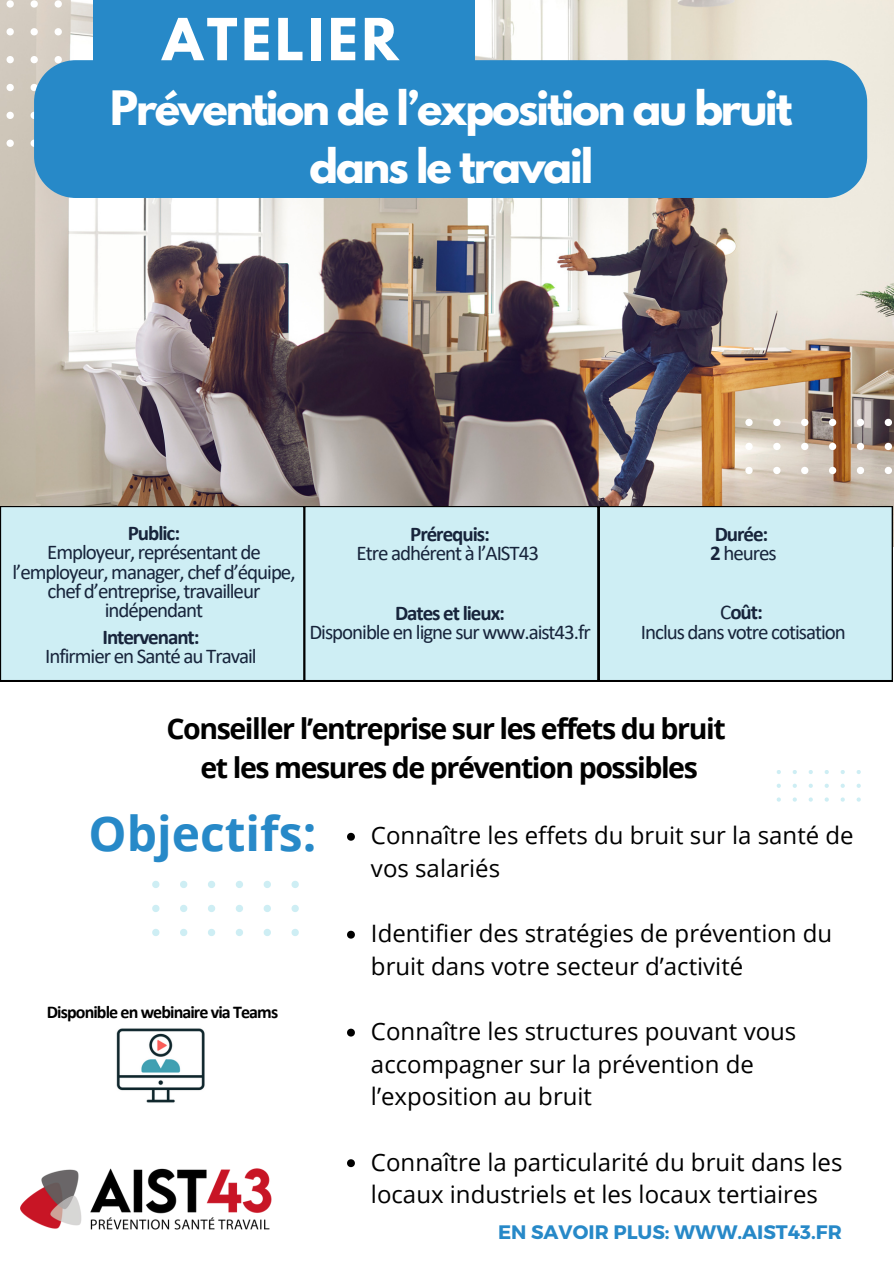
<style>
.page{position:relative;width:894px;height:1264px;background:#fff}
.page>*{position:absolute;margin:0;border:0;box-sizing:border-box;transform-origin:0 0}
.t1{font:700 51.3px "League Spartan";letter-spacing:.075em;color:#fff}
.t2{font:700 48px "Open Sans";color:#2789c8}
.t3{font:700 42px/58.5px "League Spartan";letter-spacing:-.05em;color:#fff;text-align:center}
.t4{font:700 28.5px/39.3px "Open Sans";letter-spacing:-.05em;color:#000;text-align:center}
.t5{font:24px/32.7px "Open Sans";color:#000}
.t6{font:21px/19.2px "Calibri";letter-spacing:-.05em;color:#17243b;text-align:center}
.t7{font:700 21px "Calibri";letter-spacing:-.05em;color:#17243b}
.t8{font:700 19.5px "Montserrat";color:#2789c8}
.t9{font:700 18px "Calibri";letter-spacing:-.05em;color:#000}
.s1{font-weight:700}
.s2{font-weight:400}
</style>
<div class="page">
<img style="left:0;top:0;width:893px;height:546px">
<div style="left:598px;top:506px;width:294px;height:175px;background:#ceeef4"></div>
<div style="left:304px;top:506px;width:294px;height:175px;background:#ceeef4"></div>
<div style="left:0;top:506px;width:304px;height:175px;background:#ceeef4"></div>
<div style="left:93px;top:0;width:381px;height:73px;background:#2789c8"></div>
<svg style="left:291px;top:929px;width:8px;height:7px"></svg>
<svg style="left:263px;top:929px;width:8px;height:7px"></svg>
<svg style="left:236px;top:929px;width:7px;height:7px"></svg>
<svg style="left:208px;top:929px;width:7px;height:7px"></svg>
<svg style="left:180px;top:929px;width:7px;height:7px"></svg>
<svg style="left:152px;top:929px;width:7px;height:7px"></svg>
<svg style="left:291px;top:905px;width:8px;height:7px"></svg>
<svg style="left:263px;top:905px;width:8px;height:7px"></svg>
<svg style="left:236px;top:905px;width:7px;height:7px"></svg>
<svg style="left:208px;top:905px;width:7px;height:7px"></svg>
<svg style="left:180px;top:905px;width:7px;height:7px"></svg>
<svg style="left:152px;top:905px;width:7px;height:7px"></svg>
<svg style="left:291px;top:881px;width:8px;height:7px"></svg>
<svg style="left:263px;top:881px;width:8px;height:7px"></svg>
<svg style="left:236px;top:881px;width:7px;height:7px"></svg>
<svg style="left:208px;top:881px;width:7px;height:7px"></svg>
<svg style="left:180px;top:881px;width:7px;height:7px"></svg>
<svg style="left:152px;top:881px;width:7px;height:7px"></svg>
<svg style="left:856px;top:797px;width:4px;height:4px"></svg>
<svg style="left:840px;top:797px;width:4px;height:4px"></svg>
<svg style="left:824px;top:797px;width:4px;height:4px"></svg>
<svg style="left:808px;top:797px;width:4px;height:4px"></svg>
<svg style="left:792px;top:797px;width:4px;height:4px"></svg>
<svg style="left:776px;top:797px;width:4px;height:4px"></svg>
<svg style="left:856px;top:783px;width:4px;height:4px"></svg>
<svg style="left:840px;top:783px;width:4px;height:4px"></svg>
<svg style="left:824px;top:783px;width:4px;height:4px"></svg>
<svg style="left:856px;top:770px;width:4px;height:4px"></svg>
<svg style="left:840px;top:770px;width:4px;height:4px"></svg>
<svg style="left:824px;top:770px;width:4px;height:4px"></svg>
<svg style="left:808px;top:770px;width:4px;height:4px"></svg>
<svg style="left:792px;top:770px;width:4px;height:4px"></svg>
<svg style="left:776px;top:770px;width:4px;height:4px"></svg>
<svg style="left:55px;top:0;width:7px;height:8px"></svg>
<svg style="left:55px;top:28px;width:7px;height:7px"></svg>
<svg style="left:55px;top:56px;width:7px;height:4px"></svg>
<svg style="left:31px;top:0;width:7px;height:8px"></svg>
<svg style="left:31px;top:28px;width:7px;height:7px"></svg>
<svg style="left:31px;top:56px;width:7px;height:7px"></svg>
<svg style="left:31px;top:84px;width:3px;height:7px"></svg>
<svg style="left:31px;top:112px;width:3px;height:7px"></svg>
<svg style="left:31px;top:140px;width:3px;height:7px"></svg>
<svg style="left:7px;top:0;width:7px;height:8px"></svg>
<svg style="left:7px;top:28px;width:7px;height:7px"></svg>
<svg style="left:7px;top:56px;width:7px;height:7px"></svg>
<svg style="left:7px;top:84px;width:7px;height:7px"></svg>
<svg style="left:7px;top:112px;width:7px;height:7px"></svg>
<svg style="left:7px;top:140px;width:7px;height:7px"></svg>
<svg style="left:884px;top:467px;width:7px;height:7px"></svg>
<svg style="left:856px;top:467px;width:7px;height:7px"></svg>
<svg style="left:828px;top:467px;width:8px;height:7px"></svg>
<svg style="left:800px;top:467px;width:8px;height:7px"></svg>
<svg style="left:773px;top:467px;width:7px;height:7px"></svg>
<svg style="left:745px;top:467px;width:7px;height:7px"></svg>
<svg style="left:884px;top:443px;width:7px;height:7px"></svg>
<svg style="left:856px;top:443px;width:7px;height:7px"></svg>
<svg style="left:828px;top:443px;width:8px;height:7px"></svg>
<svg style="left:800px;top:443px;width:8px;height:7px"></svg>
<svg style="left:773px;top:443px;width:7px;height:7px"></svg>
<svg style="left:745px;top:443px;width:7px;height:7px"></svg>
<svg style="left:884px;top:419px;width:7px;height:7px"></svg>
<svg style="left:856px;top:419px;width:7px;height:7px"></svg>
<svg style="left:828px;top:419px;width:8px;height:7px"></svg>
<svg style="left:800px;top:419px;width:8px;height:7px"></svg>
<svg style="left:773px;top:419px;width:7px;height:7px"></svg>
<svg style="left:745px;top:419px;width:7px;height:7px"></svg>
<img style="left:21px;top:1168px;width:251px;height:62px">
<div style="left:34px;top:60px;width:832px;height:138px;background:#2789c8"></div>
<img style="left:116px;top:1028px;width:89px;height:75px">
<svg style="left:347px;top:832px;width:8px;height:8px"></svg>
<svg style="left:347px;top:930px;width:8px;height:8px"></svg>
<svg style="left:347px;top:1028px;width:8px;height:8px"></svg>
<svg style="left:347px;top:1159px;width:8px;height:8px"></svg>
<p class="t1" style="left:162px;top:14px;width:237px">ATELIER</p>
<p class="t3" style="left:110px;top:84px;width:683px">Prévention de l’exposition au bruit dans le travail</p>
<p class="t7" style="left:128px;top:524px;width:54px">Public:</p>
<p class="t6" style="left:12px;top:544px;width:284px">Employeur, représentant de l’employeur, manager, chef d’équipe, chef d’entreprise, travailleur indépendant</p>
<p class="t7" style="left:102px;top:628px;width:99px">Intervenant:</p>
<p class="t6" style="left:45px;top:648px;width:213px">Infirmier en Santé au Travail</p>
<p class="t7" style="left:410px;top:525px;width:81px">Prérequis:</p>
<p class="t6" style="left:356px;top:545px;width:184px">Etre adhérent à l’AIST43</p>
<h2 class="t7" style="left:395px;top:604px;width:111px">Dates et lieux:</h2>
<p class="t6" style="left:309px;top:624px;width:283px">Disponible en ligne sur www.aist43.fr</p>
<p class="t7" style="left:714px;top:525px;width:55px">Durée:</p>
<p class="t6" style="left:710px;top:545px;width:68px"><span class="s1">2</span> heures</p>
<h4 class="t7" style="left:720px;top:603px;width:44px"><span class="s2">C</span>oût:</h4>
<p class="t6" style="left:640px;top:623px;width:206px">Inclus dans votre cotisation</p>
<p class="t4" style="left:166px;top:708px;width:560px">Conseiller l’entreprise sur les effets du bruit et les mesures de prévention possibles</p>
<p class="t2" style="left:88px;top:799px;width:229px">Objectifs:</p>
<h5 class="t9" style="left:47px;top:1004px;width:233px">Disponible en webinaire via Teams</h5>
<p class="t5" style="left:371px;top:818px;width:484px">Connaître les effets du bruit sur la santé de vos salariés</p>
<p class="t5" style="left:371px;top:916px;width:462px">Identifier des stratégies de prévention du bruit dans votre secteur d’activité</p>
<p class="t5" style="left:371px;top:1014px;width:427px">Connaître les structures pouvant vous accompagner sur la prévention de l’exposition au bruit</p>
<p class="t5" style="left:371px;top:1144px;width:473px">Connaître la particularité du bruit dans les locaux industriels et les locaux tertiaires</p>
<h3 class="t8" style="left:498px;top:1219px;width:345px">EN SAVOIR PLUS: WWW.AIST43.FR</h3>
</div>
